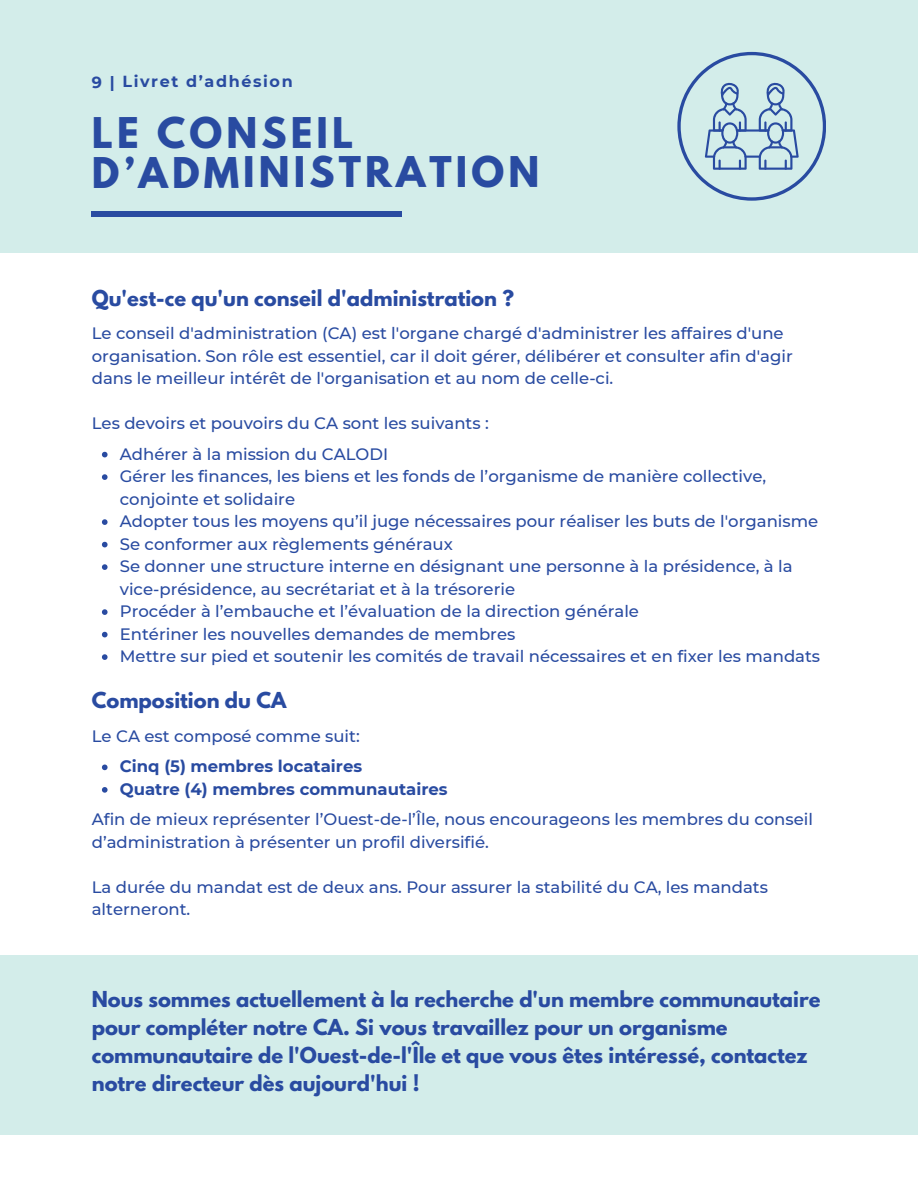
<style>
.page{position:relative;width:918px;height:1188px;background:#fff}
.page>*{position:absolute;margin:0;border:0;box-sizing:border-box;transform-origin:0 0}
.t1{font:700 37.5px/39.2px "League Spartan";letter-spacing:.105em;color:#294ba1}
.t2{font:700 19.5px/28.2px "League Spartan";color:#294ba1}
.t3{font:500 16.5px/22.5px "Montserrat";color:#294ba1}
.t4{font:700 16.5px "Montserrat";color:#294ba1}
.t5{font:700 16.05px "Montserrat";letter-spacing:.095em;color:#294ba1}
</style>
<div class="page">
<div style="left:0;top:0;width:918px;height:253px;background:#d3edea"></div>
<div style="left:92px;top:211px;width:309px;height:6px;background:#294ba1"></div>
<svg style="left:677px;top:52px;width:149px;height:148px"></svg>
<svg style="left:102px;top:452px;width:6px;height:5px"></svg>
<svg style="left:102px;top:474px;width:6px;height:6px"></svg>
<svg style="left:102px;top:519px;width:6px;height:6px"></svg>
<svg style="left:102px;top:542px;width:6px;height:5px"></svg>
<svg style="left:102px;top:564px;width:6px;height:6px"></svg>
<svg style="left:102px;top:609px;width:6px;height:6px"></svg>
<svg style="left:102px;top:632px;width:6px;height:5px"></svg>
<svg style="left:102px;top:654px;width:6px;height:6px"></svg>
<svg style="left:102px;top:765px;width:6px;height:5px"></svg>
<svg style="left:102px;top:787px;width:6px;height:6px"></svg>
<div style="left:0;top:956px;width:918px;height:179px;background:#d3edea"></div>
<p class="t5" style="left:92px;top:72px;width:202px">9 | Livret d’adhésion</p>
<p class="t1" style="left:92px;top:118px;width:449px">LE CONSEIL<br>D’ADMINISTRATION</p>
<p class="t2" style="left:92px;top:286px;width:424px">Qu'est-ce qu'un conseil d'administration ?</p>
<h3 class="t3" style="left:92px;top:322px;width:703px">Le conseil d'administration (CA) est l'organe chargé d'administrer les affaires d'une organisation. Son rôle est essentiel, car il doit gérer, délibérer et consulter afin d'agir dans le meilleur intérêt de l'organisation et au nom de celle-ci.</h3>
<h1 class="t3" style="left:92px;top:412px;width:399px">Les devoirs et pouvoirs du CA sont les suivants :</h1>
<p class="t3" style="left:120px;top:443px;width:270px">Adhérer à la mission du CALODI</p>
<h2 class="t3" style="left:120px;top:465px;width:648px">Gérer les finances, les biens et les fonds de l’organisme de manière collective, conjointe et solidaire</h2>
<h3 class="t3" style="left:120px;top:510px;width:700px">Adopter tous les moyens qu’il juge nécessaires pour réaliser les buts de l'organisme</h3>
<h3 class="t3" style="left:120px;top:533px;width:335px">Se conformer aux règlements généraux</h3>
<p class="t3" style="left:120px;top:555px;width:674px">Se donner une structure interne en désignant une personne à la présidence, à la vice-présidence, au secrétariat et à la trésorerie</p>
<p class="t3" style="left:120px;top:600px;width:521px">Procéder à l’embauche et l’évaluation de la direction générale</p>
<p class="t3" style="left:120px;top:623px;width:397px">Entériner les nouvelles demandes de membres</p>
<p class="t3" style="left:120px;top:645px;width:702px">Mettre sur pied et soutenir les comités de travail nécessaires et en fixer les mandats</p>
<p class="t2" style="left:92px;top:689px;width:196px">Composition du CA</p>
<p class="t3" style="left:92px;top:725px;width:270px">Le CA est composé comme suit:</p>
<p class="t4" style="left:120px;top:756px;width:244px">Cinq (5) membres locataires</p>
<p class="t4" style="left:120px;top:779px;width:329px">Quatre (4) membres communautaires</p>
<p class="t3" style="left:92px;top:808px;width:723px">Afin de mieux représenter l’Ouest-de-l’Île, nous encourageons les membres du conseil d’administration à présenter un profil diversifié.</p>
<h3 class="t3" style="left:92px;top:876px;width:678px">La durée du mandat est de deux ans. Pour assurer la stabilité du CA, les mandats alterneront.</h3>
<h3 class="t2" style="left:92px;top:987px;width:730px">Nous sommes actuellement à la recherche d'un membre communautaire pour compléter notre CA. Si vous travaillez pour un organisme communautaire de l'Ouest-de-l'Île et que vous êtes intéressé, contactez notre directeur dès aujourd'hui !</h3>
</div>
